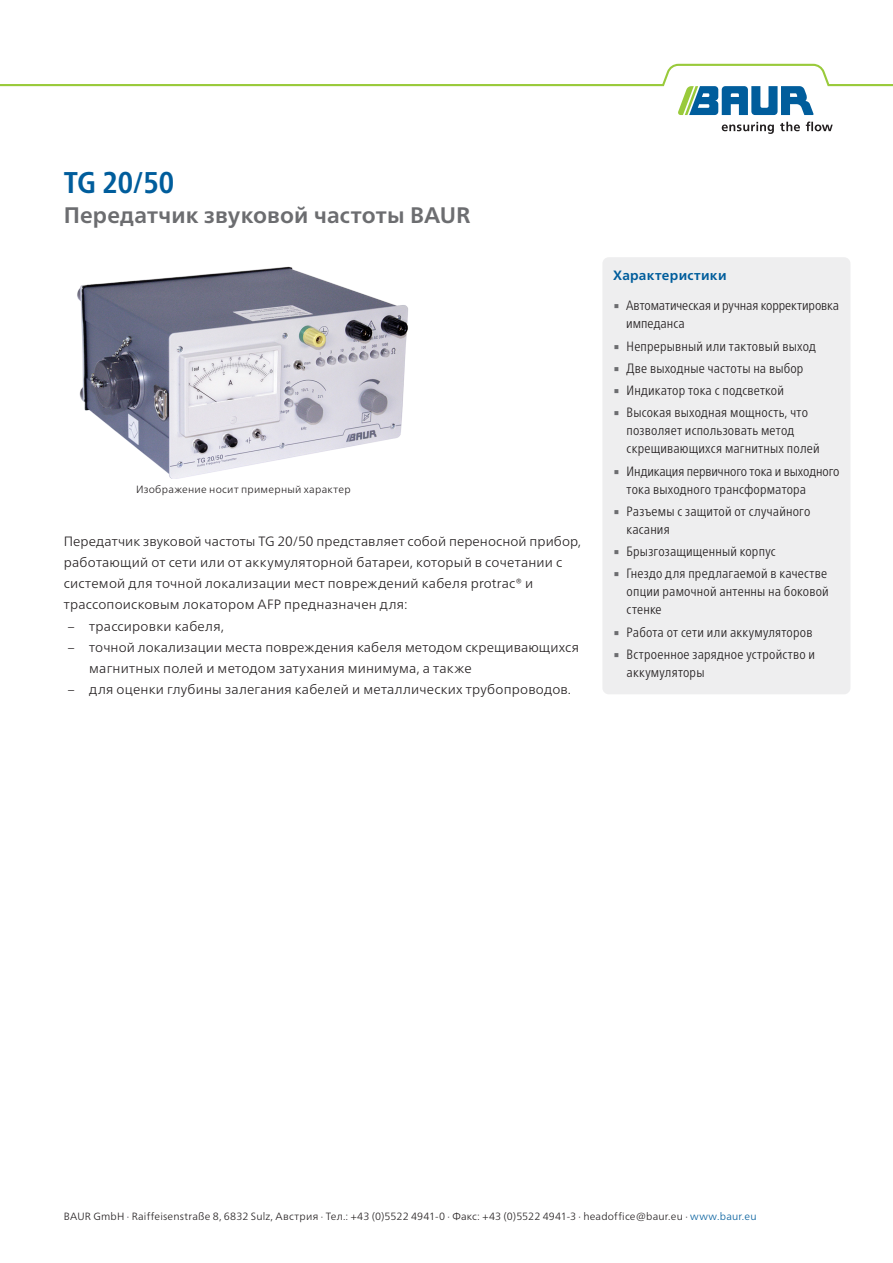
<style>
.page{position:relative;width:893px;height:1263px;background:#fff}
.page>*{position:absolute;margin:0;border:0;box-sizing:border-box;transform-origin:0 0}
.t1{font:700 condensed 30px "Frutiger Neue LTW1 G";color:#005d9c}
.t2{font:700 22.5px "Frutiger Neue LTW1 G";letter-spacing:.005em;color:#6c6d70}
.t3{font:300 condensed 13.5px/18px "Frutiger Neue LTW1 G";letter-spacing:.015em;color:#231f20}
.t4{font:300 13.5px/21.3px "Frutiger Neue LTW1 G";letter-spacing:.015em;color:#231f20}
.t5{font:700 13.5px "Frutiger Neue LTW1 G";letter-spacing:.025em;color:#005d9c}
.t6{font:300 10.5px "Frutiger Neue LTW1 G";letter-spacing:.02em;color:#231f20}
.s1{font-stretch:condensed}
.s2{font-family:"Lucida Sans Unicode";font-weight:400;font-stretch:normal;color:#6c6d70}
.s3{color:#005d9c}
</style>
<div class="page">
<svg style="left:722px;top:122px;width:52px;height:12px"></svg>
<svg style="left:780px;top:122px;width:20px;height:9px"></svg>
<svg style="left:806px;top:122px;width:27px;height:9px"></svg>
<svg style="left:0;top:64px;width:893px;height:51px"></svg>
<div style="left:602px;top:257px;width:248px;height:437px;background:#eeeeef;border-radius:6px"></div>
<img style="left:77px;top:266px;width:331px;height:212px">
<h1 class="t1" style="left:64px;top:160px;width:112px">TG 20/50</h1>
<h2 class="t2" style="left:64px;top:199px;width:408px">Передатчик звуковой частоты BAUR</h2>
<p class="t6" style="left:136px;top:481px;width:216px">Изображение носит примерный характер</p>
<p class="t4" style="left:64px;top:529px;width:519px">Передатчик звуковой частоты TG 20/50 представляет собой переносной прибор, работающий от сети или от аккумуляторной батареи, который в сочетании с системой для точной локализации мест повреждений кабеля protrac® и трассопоисковым локатором AFP предназначен для:</p>
<p class="t4" style="left:68px;top:614px;width:157px"><span class="s1">–</span> трассировки кабеля,</p>
<p class="t4" style="left:89px;top:635px;width:491px;text-indent:-21px"><span class="s1">–</span> точной локализации места повреждения кабеля методом скрещивающихся магнитных полей и методом затухания минимума, а также</p>
<p class="t4" style="left:68px;top:678px;width:505px"><span class="s1">–</span> для оценки глубины залегания кабелей и металлических трубопроводов.</p>
<p class="t5" style="left:613px;top:265px;width:115px">Характеристики</p>
<p class="t3" style="left:626px;top:296px;width:215px;text-indent:-13px"><span class="s2">▪</span> Автоматическая и ручная корректировка импеданса</p>
<p class="t3" style="left:613px;top:336px;width:204px"><span class="s2">▪</span> Непрерывный или тактовый выход</p>
<p class="t3" style="left:613px;top:358px;width:192px"><span class="s2">▪</span> Две выходные частоты на выбор</p>
<p class="t3" style="left:613px;top:380px;width:172px"><span class="s2">▪</span> Индикатор тока с подсветкой</p>
<p class="t3" style="left:627px;top:403px;width:195px;text-indent:-14px"><span class="s2">▪</span> Высокая выходная мощность, что позволяет использовать метод скрещивающихся магнитных полей</p>
<p class="t3" style="left:627px;top:461px;width:214px;text-indent:-14px"><span class="s2">▪</span> Индикация первичного тока и выходного тока выходного трансформатора</p>
<p class="t3" style="left:627px;top:501px;width:185px;text-indent:-14px"><span class="s2">▪</span> Разъемы с защитой от случайного касания</p>
<p class="t3" style="left:613px;top:541px;width:164px"><span class="s2">▪</span> Брызгозащищенный корпус</p>
<p class="t3" style="left:627px;top:564px;width:204px;text-align:justify;text-indent:-14px"><span class="s2">▪</span> Гнездо для предлагаемой в качестве опции рамочной антенны на боковой стенке</p>
<p class="t3" style="left:613px;top:622px;width:201px"><span class="s2">▪</span> Работа от сети или аккумуляторов</p>
<p class="t3" style="left:627px;top:644px;width:190px;text-indent:-14px"><span class="s2">▪</span> Встроенное зарядное устройство и аккумуляторы</p>
<p class="t6" style="left:64px;top:1208px;width:694px">BAUR GmbH · Raiffeisenstraße 8, 6832 Sulz, Австрия · Тел.: +43 (0)5522 4941-0 · Факс: +43 (0)5522 4941-3 · headoffice@baur.eu · <span class="s3">www.baur.eu</span></p>
</div>
